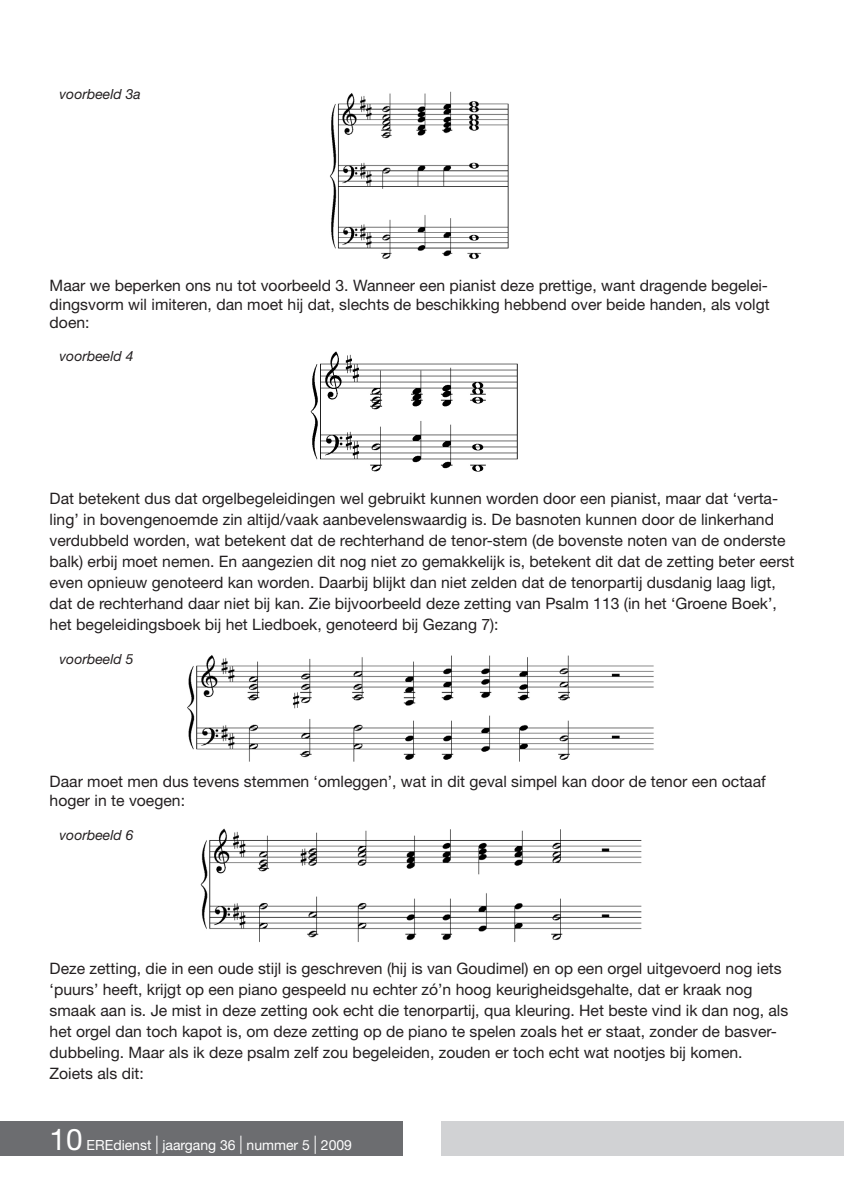
<style>
.page{position:relative;width:844px;height:1191px;background:#fff}
.page>*{position:absolute;margin:0;border:0;box-sizing:border-box;transform-origin:0 0}
.Platte_tekst_vet{font:15.75px/21px "Helvetica Neue LT Std";color:#231f20}
.Platte_tekst_vet-2{font:italic 14px "Helvetica Neue LT Std";color:#231f20}
.t1{font:14px "Helvetica Neue LT Std";color:#fff}
.s1{font-size:29.75px}
.s2{font-size:18.2px}
</style>
<div class="page">
<div style="left:0;top:1121px;width:402px;height:35px;background:#6c6d70"></div>
<hr style="left:843px;top:1121px;width:1px;height:35px;background:#d1d2d4">
<div style="left:441px;top:1121px;width:402px;height:35px;background:#d1d2d4"></div>
<img style="left:200px;top:828px;width:442px;height:114px">
<img style="left:330px;top:91px;width:179px;height:168px">
<img style="left:187px;top:655px;width:467px;height:107px">
<img style="left:310px;top:351px;width:208px;height:121px">
<p class="Platte_tekst_vet-2" style="left:60px;top:86px;width:83px">voorbeeld 3a</p>
<p class="Platte_tekst_vet" style="left:50px;top:275px;width:721px;line-height:18.9px;text-align:justify">Maar we beperken ons nu tot voorbeeld 3. Wanneer een pianist deze prettige, want dragende begelei&shy;dingsvorm wil imiteren, dan moet hij dat, slechts de beschikking hebbend over beide handen, als volgt doen:</p>
<p class="Platte_tekst_vet-2" style="left:60px;top:348px;width:75px">voorbeeld 4</p>
<p class="Platte_tekst_vet" style="left:50px;top:488px;width:746px">Dat betekent dus dat orgelbegeleidingen wel gebruikt kunnen worden door een pianist, maar dat ‘verta&shy;ling’ in bovengenoemde zin altijd/vaak aanbevelenswaardig is. De basnoten kunnen door de linkerhand verdubbeld worden, wat betekent dat de rechterhand de tenor-stem (de bovenste noten van de onderste balk) erbij moet nemen. En aangezien dit nog niet zo gemakkelijk is, betekent dit dat de zetting beter eerst even opnieuw genoteerd kan worden. Daarbij blijkt dan niet zelden dat de tenorpartij dusdanig laag ligt, dat de rechterhand daar niet bij kan. Zie bijvoorbeeld deze zetting van Psalm 113 (in het ‘Groene Boek’, het begeleidingsboek bij het Liedboek, genoteerd bij Gezang 7):</p>
<p class="Platte_tekst_vet-2" style="left:60px;top:650px;width:75px">voorbeeld 5</p>
<p class="Platte_tekst_vet" style="left:50px;top:772px;width:717px;line-height:18.9px">Daar moet men dus tevens stemmen ‘omleggen’, wat in dit geval simpel kan door de tenor een octaaf hoger in te voegen:</p>
<p class="Platte_tekst_vet-2" style="left:60px;top:826px;width:75px">voorbeeld 6</p>
<p class="Platte_tekst_vet" style="left:50px;top:957px;width:740px">Deze zetting, die in een oude stijl is geschreven (hij is van Goudimel) en op een orgel uitgevoerd nog iets ‘puurs’ heeft, krijgt op een piano gespeeld nu echter zó’n hoog keurigheidsgehalte, dat er kraak nog smaak aan is. Je mist in deze zetting ook echt die tenorpartij, qua kleuring. Het beste vind ik dan nog, als het orgel dan toch kapot is, om deze zetting op de piano te spelen zoals het er staat, zonder de basver&shy;dubbeling. Maar als ik deze psalm zelf zou begeleiden, zouden er toch echt wat nootjes bij komen.</p>
<p class="Platte_tekst_vet" style="left:50px;top:1062px;width:96px">Zoiets als dit:</p>
<p class="t1" style="left:50px;top:1136px;width:304px"><span class="s1">10</span> EREdienst <span class="s2">|</span> jaargang 36 <span class="s2">|</span> nummer 5 <span class="s2">|</span> 2009</p>
</div>
